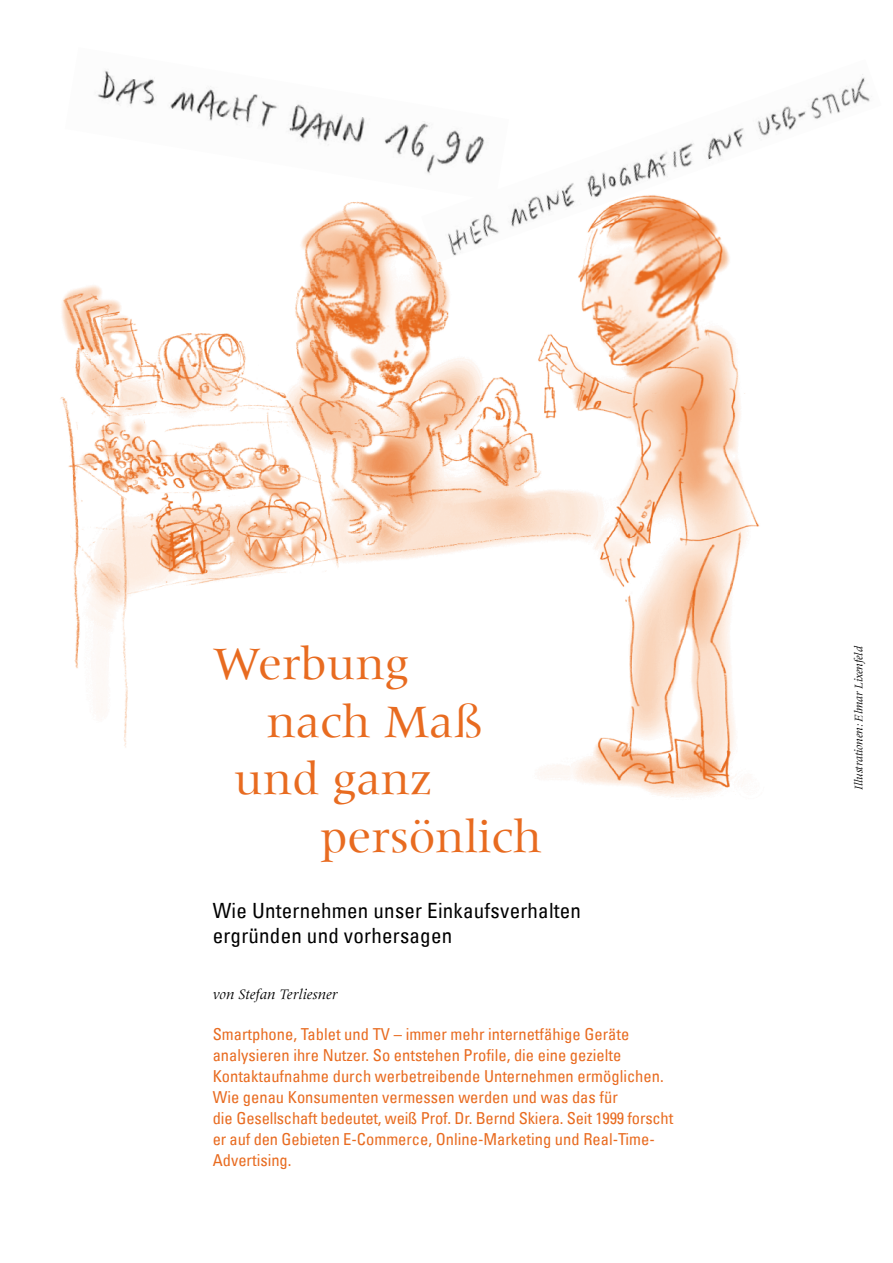
<style>
.page{position:relative;width:893px;height:1263px;background:#fff}
.page>*{position:absolute;margin:0;border:0;box-sizing:border-box;transform-origin:0 0}
.t1{font:48px "Meridien";color:#e86b20}
.t2{font:condensed 21px/25.2px "Univers Com 57";letter-spacing:.01em;color:#000}
.t3{font:condensed 16.5px/21px "Univers Com 57";color:#e86b20}
.t4{font:italic 15px "Meridien Com";color:#000}
.t5{font:italic 12px "Meridien Com";letter-spacing:-.015em;color:#000}
</style>
<div class="page">
<img style="left:60px;top:201px;width:700px;height:596px">
<img style="left:97px;top:70px;width:324px;height:88px">
<img style="left:421px;top:74px;width:449px;height:189px">
<h1 class="t1" style="left:213px;top:637px;width:198px">Werbung</h1>
<h1 class="t1" style="left:267px;top:695px;width:217px">nach Maß</h1>
<h1 class="t1" style="left:234px;top:753px;width:199px">und ganz</h1>
<h1 class="t1" style="left:321px;top:810px;width:223px">persönlich</h1>
<p class="t2" style="left:213px;top:897px;width:370px">Wie Unternehmen unser Einkaufsverhalten ergründen und vorhersagen</p>
<p class="t4" style="left:213px;top:985px;width:127px">von Stefan Terliesner</p>
<p class="t3" style="left:213px;top:1023px;width:462px">Smartphone, Tablet und TV – immer mehr internetfähige Geräte analysieren ihre Nutzer. So entstehen Profile, die eine gezielte Kontaktaufnahme durch werbetreibende Unternehmen ermöglichen.<br>Wie genau Konsumenten vermessen werden und was das für<br>die Gesellschaft bedeutet, weiß Prof. Dr. Bernd Skiera. Seit 1999 forscht er auf den Gebieten E-Commerce, Online-Marketing und Real-Time-Advertising.</p>
<p class="t5" style="left:851px;top:790px;width:145px;rotate:-90deg">Illustrationen: Elmar Lixenfeld</p>
</div>
